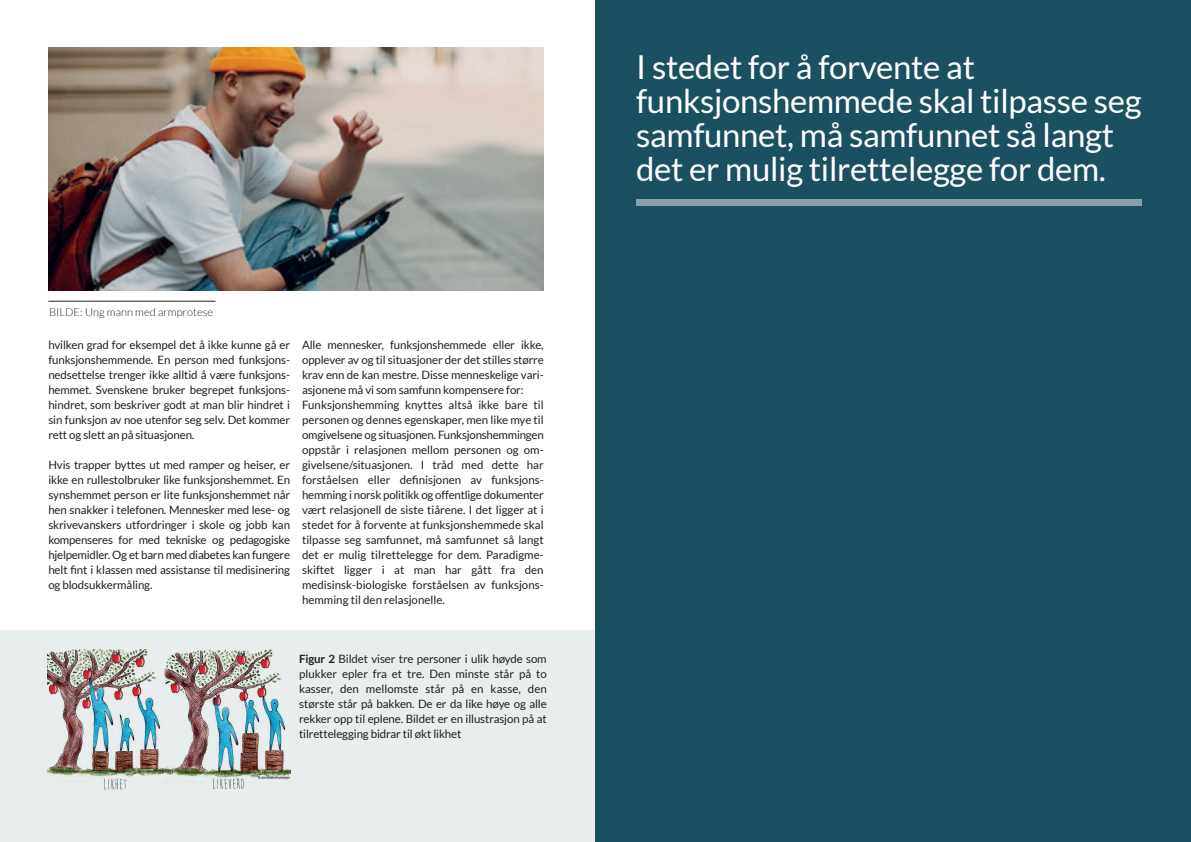
<style>
.page{position:relative;width:1191px;height:842px;background:#fff}
.page>*{position:absolute;margin:0;border:0;box-sizing:border-box;transform-origin:0 0}
.t1{font:33px/34px "Lato";letter-spacing:-.01em;color:#fff}
.t2{font:11.5px/15px "Lato";color:#231f20;text-align:justify}
.t3{font:300 11px "Lato";letter-spacing:.005em;color:#231f20}
.s1{font-weight:700}
</style>
<div class="page">
<div style="left:0;top:631px;width:595px;height:211px;background:#e8eeee"></div>
<div style="left:595px;top:0;width:596px;height:842px;background:#1a5161"></div>
<img style="left:48px;top:649px;width:242px;height:141px">
<img style="left:48px;top:47px;width:496px;height:244px">
<div style="left:636px;top:199px;width:506px;height:7px;background:#85a2aa"></div>
<hr style="left:48px;top:301px;width:167px;height:1px;background:#231f20">
<p class="t3" style="left:49px;top:306px;width:165px">BILDE: Ung mann med armprotese</p>
<p class="t2" style="left:48px;top:338px;width:243px">hvilken grad for eksempel det å ikke kunne gå er funksjonshemmende. En person med funksjons&shy;nedsettelse trenger ikke alltid å være funksjons&shy;hemmet. Svenskene bruker begrepet funksjons&shy;hindret, som beskriver godt at man blir hindret i sin funksjon av noe utenfor seg selv. Det kommer rett og slett an på situasjonen.</p>
<p class="t2" style="left:48px;top:458px;width:243px">Hvis trapper byttes ut med ramper og heiser, er ikke en rullestolbruker like funksjonshemmet. En synshemmet person er lite funksjonshemmet når hen snakker i telefonen. Mennesker med lese- og skrivevanskers utfordringer i skole og jobb kan kompenseres for med tekniske og pedagogiske hjelpemidler. Og et barn med diabetes kan fungere helt fint i klassen med assistanse til medisinering og blodsukkermåling.</p>
<p class="t2" style="left:302px;top:338px;width:243px;text-align:left">Alle mennesker, funksjonshemmede eller ikke, opplever av og til situasjoner der det stilles større krav enn de kan mestre. Disse menneskelige vari&shy;asjonene må vi som samfunn kompensere for:<br>Funksjonshemming knyttes altså ikke bare til personen og dennes egenskaper, men like mye til omgivelsene og situasjonen. Funksjonshemmingen oppstår i relasjonen mellom personen og om&shy;givelsene/situasjonen. I tråd med dette har forståelsen eller definisjonen av funksjons&shy;hemming i norsk politikk og offentlige dokumenter vært relasjonell de siste tiårene. I det ligger at i stedet for å forvente at funksjonshemmede skal tilpasse seg samfunnet, må samfunnet så langt det er mulig tilrettelegge for dem. Paradigme&shy;skiftet ligger i at man har gått fra den medisinsk-biologiske forståelsen av funksjons&shy;hemming til den relasjonelle.</p>
<p class="t2" style="left:299px;top:651px;width:249px"><span class="s1">Figur 2</span> Bildet viser tre personer i ulik høyde som plukker epler fra et tre. Den minste står på to kasser, den mellomste står på en kasse, den største står på bakken. De er da like høye og alle rekker opp til eplene. Bildet er en illustrasjon på at tilrettelegging bidrar til økt likhet</p>
<h1 class="t1" style="left:636px;top:49px;width:507px">I stedet for å forvente at funksjonshemmede skal tilpasse seg samfunnet, må samfunnet så langt det er mulig tilrettelegge for dem.</h1>
</div>
